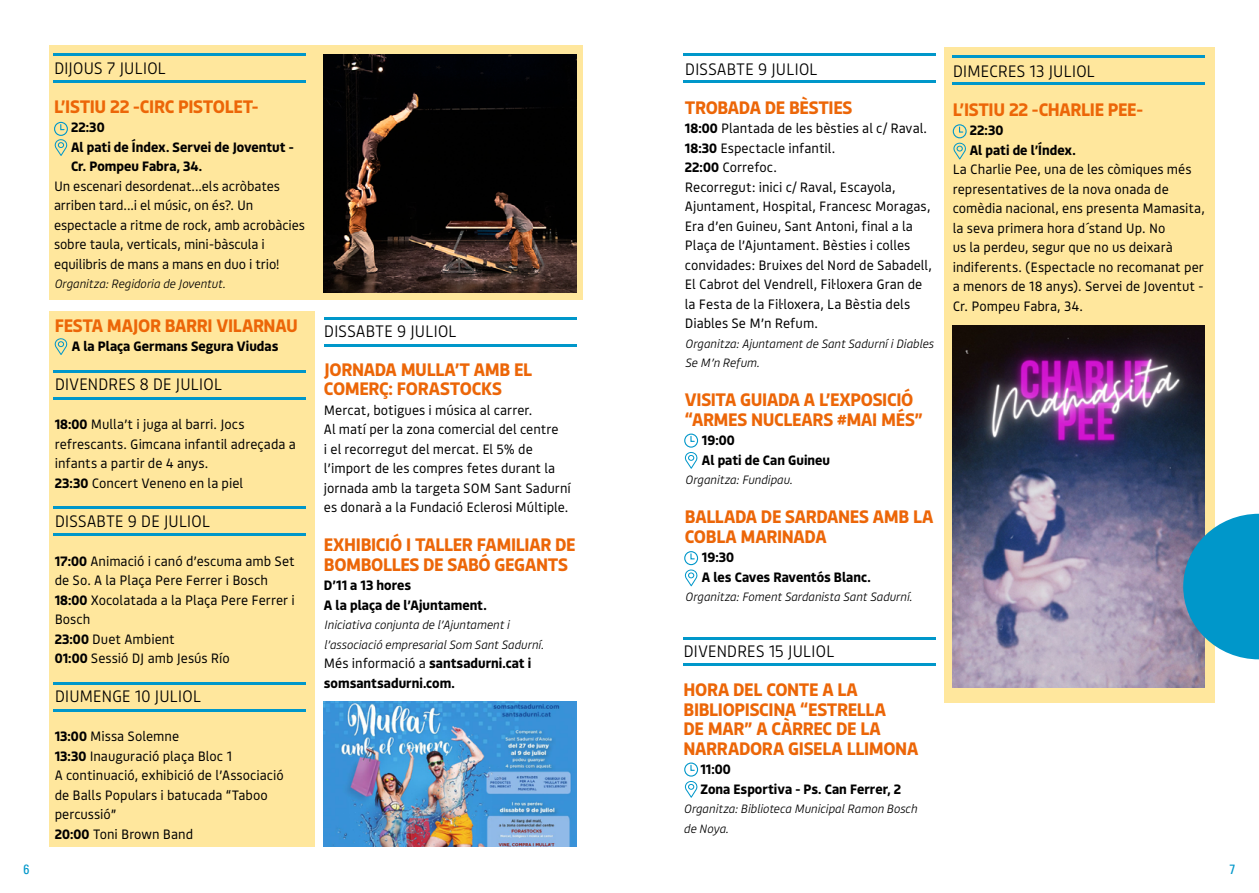
<style>
.page{position:relative;width:1259px;height:893px;background:#fff}
.page>*{position:absolute;margin:0;border:0;box-sizing:border-box;transform-origin:0 0}
.t1{font:700 18px/19.5px "Bould";letter-spacing:-.02em;color:#ec6608}
.t2{font:300 16.5px "Bould";letter-spacing:-.02em;color:#000}
.t3{font:13.5px/19.5px "Bould";color:#000}
.t4{font:700 13.5px/19.5px "Bould";color:#000}
.t5{font:condensed 13.5px "Univers LT Std";color:#0097ca}
.t6{font:italic 300 12px/19.5px "Bould";letter-spacing:-.01em;color:#000}
.s1{font-weight:700}
.s2{font-weight:400}
</style>
<div class="page">
<div style="left:944px;top:47px;width:271px;height:655px;background:#ffe79d"></div>
<div style="left:49px;top:45px;width:534px;height:254px;background:#ffe79d"></div>
<div style="left:49px;top:312px;width:266px;height:535px;background:#ffe79d"></div>
<div style="left:952px;top:124px;width:14px;height:14px;border:1px solid #0097ca;border-radius:50%"></div>
<svg style="left:959px;top:126px;width:5px;height:7px"></svg>
<div style="left:54px;top:122px;width:14px;height:14px;border:1px solid #0097ca;border-radius:50%"></div>
<svg style="left:60px;top:123px;width:5px;height:8px"></svg>
<svg style="left:953px;top:143px;width:13px;height:16px"></svg>
<svg style="left:55px;top:139px;width:12px;height:17px"></svg>
<svg style="left:55px;top:338px;width:12px;height:17px"></svg>
<hr style="left:53px;top:80px;width:253px;height:3px;background:#0097ca">
<hr style="left:53px;top:53px;width:253px;height:3px;background:#0097ca">
<hr style="left:53px;top:397px;width:253px;height:2px;background:#0097ca">
<hr style="left:53px;top:370px;width:253px;height:3px;background:#0097ca">
<hr style="left:53px;top:533px;width:253px;height:2px;background:#0097ca">
<hr style="left:53px;top:506px;width:253px;height:3px;background:#0097ca">
<hr style="left:53px;top:709px;width:253px;height:3px;background:#0097ca">
<hr style="left:53px;top:682px;width:253px;height:3px;background:#0097ca">
<img style="left:324px;top:702px;width:252px;height:145px">
<img style="left:952px;top:326px;width:253px;height:361px">
<img style="left:324px;top:54px;width:252px;height:239px">
<div style="left:684px;top:434px;width:14px;height:14px;border:1px solid #0097ca;border-radius:50%"></div>
<svg style="left:690px;top:435px;width:5px;height:7px"></svg>
<div style="left:684px;top:762px;width:14px;height:15px;border:1px solid #0097ca;border-radius:50%"></div>
<svg style="left:690px;top:764px;width:5px;height:7px"></svg>
<div style="left:684px;top:551px;width:14px;height:14px;border:1px solid #0097ca;border-radius:50%"></div>
<svg style="left:690px;top:553px;width:5px;height:7px"></svg>
<svg style="left:685px;top:452px;width:12px;height:17px"></svg>
<svg style="left:685px;top:781px;width:12px;height:17px"></svg>
<svg style="left:685px;top:569px;width:12px;height:17px"></svg>
<hr style="left:683px;top:80px;width:252px;height:3px;background:#0097ca">
<hr style="left:683px;top:53px;width:252px;height:3px;background:#0097ca">
<hr style="left:683px;top:663px;width:252px;height:3px;background:#0097ca">
<hr style="left:683px;top:637px;width:252px;height:2px;background:#0097ca">
<hr style="left:952px;top:82px;width:253px;height:3px;background:#0097ca">
<hr style="left:952px;top:55px;width:253px;height:3px;background:#0097ca">
<hr style="left:324px;top:344px;width:252px;height:3px;background:#0097ca">
<hr style="left:324px;top:317px;width:252px;height:3px;background:#0097ca">
<svg style="left:1183px;top:514px;width:76px;height:145px;background:#2397c1"></svg>
<p class="t2" style="left:54px;top:57px;width:114px">DIJOUS 7 JULIOL</p>
<h1 class="t1" style="left:54px;top:96px;width:206px">L’ISTIU 22 -CIRC PISTOLET-</h1>
<p class="t4" style="left:71px;top:117px;width:224px">22:30<br>Al pati de Índex. Servei de Joventut -<br>Cr. Pompeu Fabra, 34.</p>
<p class="t3" style="left:54px;top:176px;width:252px">Un escenari desordenat...els acròbates arriben tard...i el músic, on és?. Un espectacle a ritme de rock, amb acrobàcies sobre taula, verticals, mini-bàscula i equilibris de mans a mans en duo i trio!</p>
<p class="t6" style="left:54px;top:274px;width:173px">Organitza: Regidoria de Joventut.</p>
<h1 class="t1" style="left:55px;top:315px;width:245px">FESTA MAJOR BARRI VILARNAU</h1>
<p class="t4" style="left:72px;top:336px;width:208px">A la Plaça Germans Segura Viudas</p>
<p class="t2" style="left:55px;top:373px;width:169px">DIVENDRES 8 DE JULIOL</p>
<p class="t3" style="left:55px;top:414px;width:243px"><span class="s1">18:00</span> Mulla’t i juga al barri. Jocs refrescants. Gimcana infantil adreçada a infants a partir de 4 anys.<br><span class="s1">23:30</span> Concert Veneno en la piel</p>
<p class="t2" style="left:55px;top:510px;width:157px">DISSABTE 9 DE JULIOL</p>
<p class="t3" style="left:55px;top:551px;width:242px"><span class="s1">17:00</span> Animació i canó d’escuma amb Set de So. A la Plaça Pere Ferrer i Bosch<br><span class="s1">18:00</span> Xocolatada a la Plaça Pere Ferrer i<br>Bosch<br><span class="s1">23:00</span> Duet Ambient<br><span class="s1">01:00</span> Sessió DJ amb Jesús Río</p>
<p class="t2" style="left:55px;top:685px;width:148px">DIUMENGE 10 JULIOL</p>
<p class="t3" style="left:55px;top:726px;width:230px"><span class="s1">13:00</span> Missa Solemne<br><span class="s1">13:30</span> Inauguració plaça Bloc 1<br>A continuació, exhibició de l’Associació de Balls Populars i batucada “Taboo percussió”<br><span class="s1">20:00</span> Toni Brown Band</p>
<p class="t2" style="left:324px;top:320px;width:134px">DISSABTE 9 JULIOL</p>
<h1 class="t1" style="left:324px;top:359px;width:210px">JORNADA MULLA’T AMB EL<br>COMERÇ: FORASTOCKS</h1>
<p class="t3" style="left:324px;top:400px;width:248px">Mercat, botigues i música al carrer.<br>Al matí per la zona comercial del centre<br>i el recorregut del mercat. El 5% de l’import de les compres fetes durant la jornada amb la targeta SOM Sant Sadurní es donarà a la Fundació Eclerosi Múltiple.</p>
<h1 class="t1" style="left:324px;top:534px;width:253px">EXHIBICIÓ I TALLER FAMILIAR DE<br>BOMBOLLES DE SABÓ GEGANTS</h1>
<p class="t4" style="left:324px;top:575px;width:164px">D’11 a 13 hores<br>A la plaça de l’Ajuntament.</p>
<p class="t6" style="left:324px;top:615px;width:221px">Iniciativa conjunta de l’Ajuntament i l’associació empresarial Som Sant Sadurní.</p>
<p class="t4" style="left:324px;top:653px;width:209px"><span class="s2">Més informació a</span> santsadurni.cat i somsantsadurni.com.</p>
<p class="t2" style="left:685px;top:58px;width:134px">DISSABTE 9 JULIOL</p>
<h1 class="t1" style="left:685px;top:97px;width:169px">TROBADA DE BÈSTIES</h1>
<p class="t3" style="left:685px;top:118px;width:249px"><span class="s1">18:00</span> Plantada de les bèsties al c/ Raval.<br><span class="s1">18:30</span> Espectacle infantil.<br><span class="s1">22:00</span> Correfoc.<br>Recorregut: inici c/ Raval, Escayola, Ajuntament, Hospital, Francesc Moragas, Era d’en Guineu, Sant Antoni, final a la Plaça de l’Ajuntament. Bèsties i colles convidades: Bruixes del Nord de Sabadell, El Cabrot del Vendrell, Fil·loxera Gran de la Festa de la Fil·loxera, La Bèstia dels Diables Se M’n Refum.</p>
<p class="t6" style="left:685px;top:333px;width:250px">Organitza: Ajuntament de Sant Sadurní i Diables<br>Se M’n Refum.</p>
<h1 class="t1" style="left:685px;top:389px;width:239px">VISITA GUIADA A L’EXPOSICIÓ “ARMES NUCLEARS #MAI MÉS”</h1>
<p class="t4" style="left:702px;top:430px;width:130px">19:00<br>Al pati de Can Guineu</p>
<p class="t6" style="left:685px;top:470px;width:109px">Organitza: Fundipau.</p>
<h1 class="t1" style="left:685px;top:506px;width:250px">BALLADA DE SARDANES AMB LA<br>COBLA MARINADA</h1>
<p class="t4" style="left:702px;top:547px;width:170px">19:30<br>A les Caves Raventós Blanc.</p>
<p class="t6" style="left:685px;top:587px;width:229px">Organitza: Foment Sardanista Sant Sadurní.</p>
<p class="t2" style="left:683px;top:640px;width:152px">DIVENDRES 15 JULIOL</p>
<h1 class="t1" style="left:683px;top:679px;width:236px">HORA DEL CONTE A LA<br>BIBLIOPISCINA “ESTRELLA<br>DE MAR” A CÀRREC DE LA<br>NARRADORA GISELA LLIMONA</h1>
<p class="t4" style="left:700px;top:759px;width:202px">11:00<br>Zona Esportiva - Ps. Can Ferrer, 2</p>
<p class="t6" style="left:683px;top:799px;width:235px">Organitza: Biblioteca Municipal Ramon Bosch de Noya.</p>
<p class="t2" style="left:952px;top:60px;width:144px">DIMECRES 13 JULIOL</p>
<h1 class="t1" style="left:952px;top:99px;width:192px">L’ISTIU 22 -CHARLIE PEE-</h1>
<p class="t4" style="left:969px;top:120px;width:107px">22:30<br>Al pati de l’Índex.</p>
<p class="t3" style="left:952px;top:159px;width:254px">La Charlie Pee, una de les còmiques més representatives de la nova onada de comèdia nacional, ens presenta Mamasita, la seva primera hora d´stand Up. No<br>us la perdeu, segur que no us deixarà indiferents. (Espectacle no recomanat per a menors de 18 anys). Servei de Joventut - Cr. Pompeu Fabra, 34.</p>
<p class="t5" style="left:23px;top:861px;width:7px">6</p>
<p class="t5" style="left:1229px;top:861px;width:7px">7</p>
</div>
